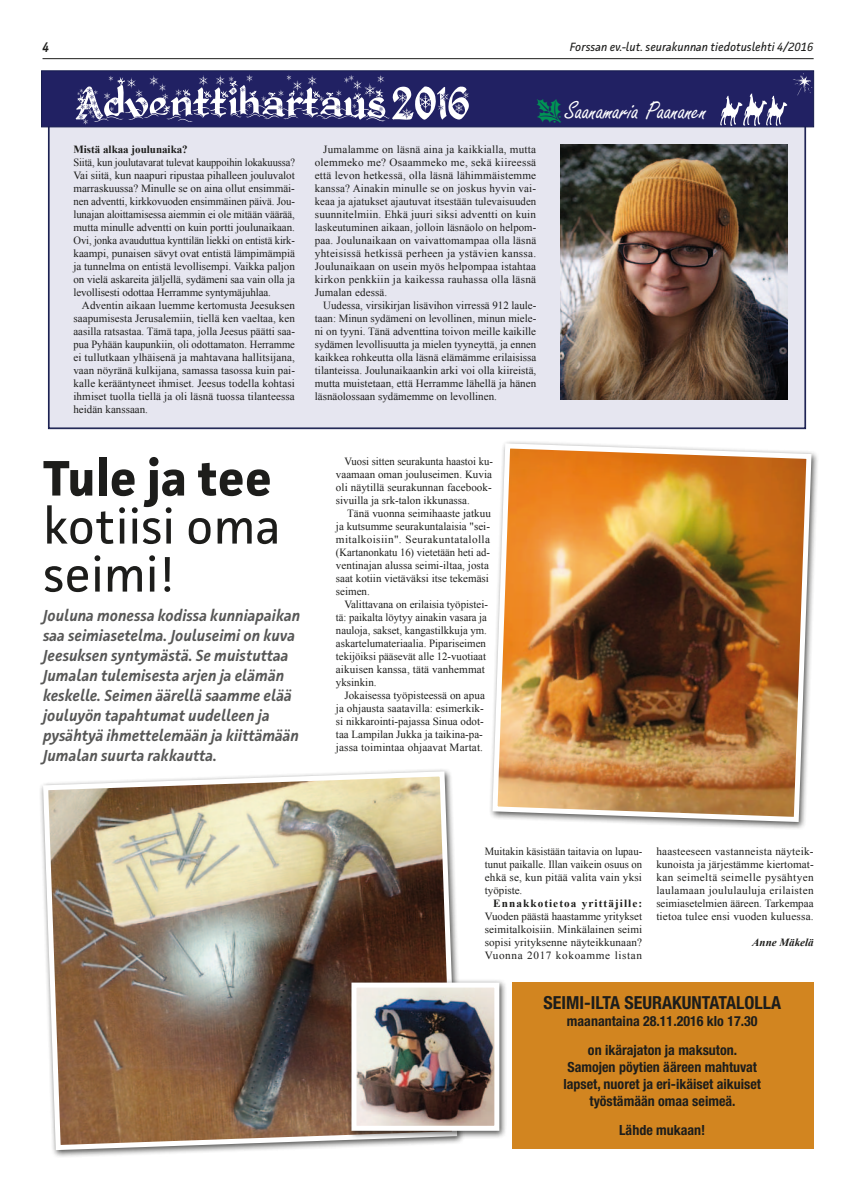
<style>
.page{position:relative;width:842px;height:1191px;background:#fff}
.page>*{position:absolute;margin:0;border:0;box-sizing:border-box;transform-origin:0 0}
.t1{font:50px "Kingthings Christmas";color:#fff}
.t2{font:50px/48px "Facit";color:#1d1d1b}
.t3{font:700 50px "Facit";color:#1d1d1b}
.t4{font:27px "Freestyle Script";color:#fff}
.t5{font:700 condensed 18px "Helvetica Neue LT Std";color:#1d1d1b}
.t6{font:italic 600 16px/20px "Facit";color:#575756}
.t7{font:700 condensed 14px/17px "Helvetica Neue LT Std";color:#1d1d1b;text-align:center}
.t8{font:italic 600 14px "Facit";color:#1d1d1b;scale:.9 1}
.t9{font:italic 12px "Facit";color:#1d1d1b}
.t10{font:11px/13px "Times New Roman";color:#1d1d1b;text-align:justify}
.t11{font:11px/13px "Times New Roman";color:#1d1d1b;text-align:justify;scale:.95 1}
.t12{font:700 11px "Times New Roman";letter-spacing:.095em;color:#1d1d1b}
.t13{font:700 11px "Times New Roman";color:#1d1d1b}
.t14{font:italic 700 11px "Times New Roman";color:#1d1d1b}
.s1{color:#009454}
</style>
<div class="page">
<hr style="left:43px;top:58px;width:771px;height:1px;background:#1d1d1b">
<div style="left:512px;top:982px;width:302px;height:167px;background:#d28520"></div>
<div style="left:48px;top:127px;width:758px;height:302px;background:#e6e6f0"></div>
<div style="left:41px;top:70px;width:773px;height:57px;background:#212163;border:1px solid #151b4d"></div>
<img style="left:561px;top:145px;width:226px;height:255px">
<svg style="left:720px;top:73px;width:92px;height:53px"></svg>
<div style="left:488px;top:439px;width:331px;height:391px;background:#1d1d1b;opacity:.75"></div>
<img style="left:490px;top:441px;width:324px;height:383px">
<div style="left:39px;top:767px;width:426px;height:391px;background:#1d1d1b;opacity:.75"></div>
<img style="left:40px;top:768px;width:420px;height:384px">
<div style="left:347px;top:978px;width:160px;height:160px;background:#1d1d1b;opacity:.75"></div>
<img style="left:357px;top:988px;width:136px;height:136px">
<div style="left:351px;top:982px;width:148px;height:148px;border:5px solid #fff"></div>
<p class="t8" style="left:43px;top:39px;width:9px">4</p>
<p class="t9" style="left:570px;top:39px;width:245px">Forssan ev.-lut. seurakunnan tiedotuslehti 4/2016</p>
<h1 class="t1" style="left:75px;top:74px;width:395px">ADVENTTIHARTAUS 2016</h1>
<h2 class="t4" style="left:536px;top:96px;width:172px"><span class="s1">•</span>Saanamaria Paananen</h2>
<p class="t13" style="left:73px;top:142px;width:116px">Mistä alkaa joulunaika?</p>
<p class="t11" style="left:73px;top:156px;width:235px">Siitä, kun joulutavarat tulevat kauppoihin lokakuussa?<br>Vai siitä, kun naapuri ripustaa pihalleen jouluvalot marraskuussa? Minulle se on aina ollut ensimmäi&shy;nen adventti, kirkkovuoden ensimmäinen päivä. Jou&shy;lunajan aloittamisessa aiemmin ei ole mitään väärää, mutta minulle adventti on kuin portti joulunaikaan.<br>Ovi, jonka avauduttua kynttilän liekki on entistä kirk&shy;kaampi, punaisen sävyt ovat entistä lämpimämpiä ja tunnelma on entistä levollisempi. Vaikka paljon on vielä askareita jäljellä, sydämeni saa vain olla ja levollisesti odottaa Herramme syntymäjuhlaa.</p>
<p class="t10" style="left:73px;top:299px;width:223px;text-indent:9px">Adventin aikaan luemme kertomusta Jeesuksen saapumisesta Jerusalemiin, tiellä ken vaeltaa, ken aasilla ratsastaa. Tämä tapa, jolla Jeesus päätti saa&shy;pua Pyhään kaupunkiin, oli odottamaton. Herramme ei tullutkaan ylhäisenä ja mahtavana hallitsijana, vaan nöyränä kulkijana, samassa tasossa kuin pai&shy;kalle kerääntyneet ihmiset. Jeesus todella kohtasi ihmiset tuolla tiellä ja oli läsnä tuossa tilanteessa heidän kanssaan.</p>
<p class="t10" style="left:315px;top:143px;width:223px;text-indent:9px">Jumalamme on läsnä aina ja kaikkialla, mutta olemmeko me? Osaammeko me, sekä kiireessä että levon hetkessä, olla läsnä lähimmäistemme kanssa? Ainakin minulle se on joskus hyvin vai&shy;keaa ja ajatukset ajautuvat itsestään tulevaisuuden suunnitelmiin. Ehkä juuri siksi adventti on kuin laskeutuminen aikaan, jolloin läsnäolo on helpom&shy;paa. Joulunaikaan on vaivattomampaa olla läsnä yhteisissä hetkissä perheen ja ystävien kanssa.<br>Joulunaikaan on usein myös helpompaa istahtaa kirkon penkkiin ja kaikessa rauhassa olla läsnä Jumalan edessä.</p>
<p class="t10" style="left:315px;top:299px;width:223px;text-indent:9px">Uudessa, virsikirjan lisävihon virressä 912 laule&shy;taan: Minun sydämeni on levollinen, minun miele&shy;ni on tyyni. Tänä adventtina toivon meille kaikille sydämen levollisuutta ja mielen tyyneyttä, ja ennen kaikkea rohkeutta olla läsnä elämämme erilaisissa tilanteissa. Joulunaikaankin arki voi olla kiireistä, mutta muistetaan, että Herramme lähellä ja hänen läsnäolossaan sydämemme on levollinen.</p>
<h1 class="t3" style="left:43px;top:447px;width:230px">Tule ja tee</h1>
<h1 class="t2" style="left:43px;top:501px;width:239px">kotiisi oma seimi!</h1>
<p class="t6" style="left:43px;top:605px;width:259px">Jouluna monessa kodissa kunniapaikan saa seimiasetelma. Jouluseimi on kuva Jeesuksen syntymästä. Se muistuttaa Jumalan tulemisesta arjen ja elämän keskelle. Seimen äärellä saamme elää jouluyön tapahtumat uudelleen ja pysähtyä ihmettelemään ja kiittämään Jumalan suurta rakkautta.</p>
<p class="t10" style="left:336px;top:455px;width:159px;text-indent:9px">Vuosi sitten seurakunta haastoi ku&shy;vaamaan oman jouluseimen. Kuvia oli näytillä seurakunnan facebook&shy;sivuilla ja srk-talon ikkunassa.</p>
<p class="t10" style="left:336px;top:507px;width:157px;text-align:left;text-indent:11px">Tänä vuonna seimihaaste jatkuu ja kutsumme seurakuntalaisia "sei&shy;mitalkoisiin". Seurakuntatalolla (Kartanonkatu 16) vietetään heti ad&shy;ventinajan alussa seimi-iltaa, josta saat kotiin vietäväksi itse tekemäsi seimen.</p>
<p class="t10" style="left:336px;top:598px;width:154px;text-align:left;text-indent:9px">Valittavana on erilaisia työpistei&shy;tä: paikalta löytyy ainakin vasara ja nauloja, sakset, kangastilkkuja ym. askartelumateriaalia. Pipariseimen tekijöiksi pääsevät alle 12-vuotiaat aikuisen kanssa, tätä vanhemmat yksinkin.</p>
<p class="t10" style="left:336px;top:689px;width:150px;text-align:left;text-indent:9px">Jokaisessa työpisteessä on apua ja ohjausta saatavilla: esimerkik&shy;si nikkarointi-pajassa Sinua odot&shy;taa Lampilan Jukka ja taikina-pa&shy;jassa toimintaa ohjaavat Martat.</p>
<p class="t10" style="left:485px;top:845px;width:159px">Muitakin käsistään taitavia on lupau&shy;tunut paikalle. Illan vaikein osuus on ehkä se, kun pitää valita vain yksi työpiste.</p>
<p class="t12" style="left:493px;top:896px;width:150px">Ennakkotietoa yrittäjille:</p>
<p class="t10" style="left:485px;top:910px;width:159px">Vuoden päästä haastamme yritykset seimitalkoisiin. Minkälainen seimi sopisi yrityksenne näyteikkunaan?<br>Vuonna 2017 kokoamme listan</p>
<p class="t10" style="left:656px;top:845px;width:159px">haasteeseen vastanneista näyteik&shy;kunoista ja järjestämme kiertomat&shy;kan seimeltä seimelle pysähtyen laulamaan joululauluja erilaisten seimiasetelmien ääreen. Tarkempaa tietoa tulee ensi vuoden kuluessa.</p>
<p class="t14" style="left:752px;top:935px;width:63px">Anne Mäkelä</p>
<h3 class="t5" style="left:543px;top:991px;width:239px">Seimi-ilta seurakuntatalolla</h3>
<p class="t7" style="left:567px;top:1006px;width:192px;line-height:29px">maanantaina 28.11.2016 klo 17.30 on ikärajaton ja maksuton.</p>
<p class="t7" style="left:563px;top:1058px;width:199px">Samojen pöytien ääreen mahtuvat lapset, nuoret ja eri-ikäiset aikuiset työstämään omaa seimeä.</p>
<p class="t7" style="left:619px;top:1121px;width:88px">Lähde mukaan!</p>
</div>
